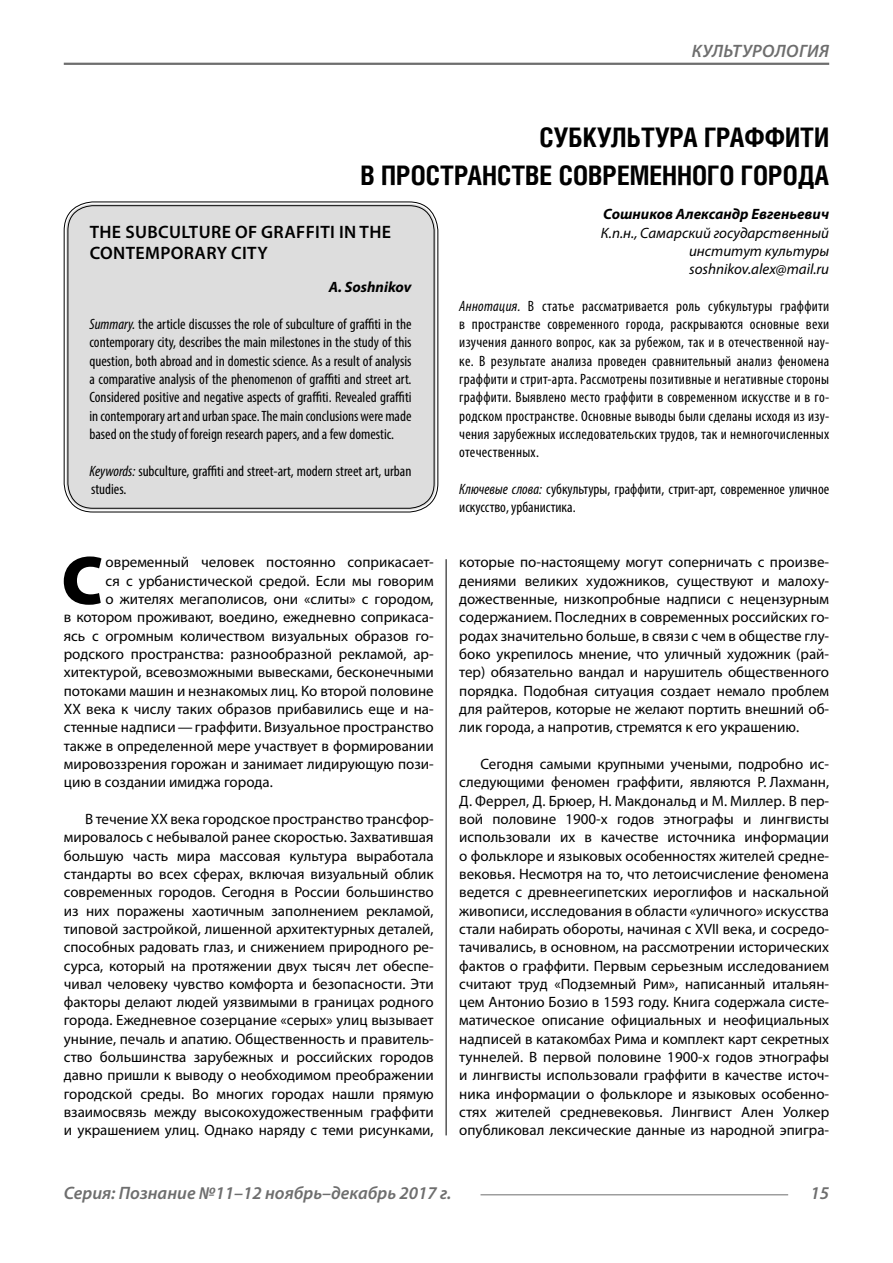
<style>
.page{position:relative;width:893px;height:1263px;background:#fff}
.page>*{position:absolute;margin:0;border:0;box-sizing:border-box;transform-origin:0 0}
.Bukvica{font:900 69.3px "Myriad Pro";color:#000}
.Header{font:700 27px/37.5px "Helios Cond";color:#000;text-align:right}
.t1{font:italic 600 18px "Myriad Pro";color:#6e6e6e}
.Header-eng{font:600 18px/21.6px "Myriad Pro";letter-spacing:.02em;color:#000}
.Normal{font:15px/18.3px "Myriad Pro";color:#000;text-align:justify}
.Annotation-rus{font:condensed 15px/18.3px "Myriad Pro";color:#000;text-align:justify}
.Bukvica-2{font:15px "Myriad Pro";color:#000}
.Annotation-eng{font:condensed 15px/18.3px "Myriad Pro";color:#000;text-align:justify}
.Author-doc{font:italic 15px/18.3px "Myriad Pro";color:#000;text-align:right}
.Author{font:italic 700 15px "Myriad Pro";color:#000}
.Author-email{font:italic 15px "Myriad Pro";color:#000}
.Author-eng{font:italic 700 15px "Myriad Pro";color:#000}
.s1{font-style:italic}
</style>
<div class="page">
<hr style="left:64px;top:63px;width:765px;height:2px;background:#6e6e6e">
<hr style="left:480px;top:1194px;width:308px;height:1px;background:#6e6e6e">
<div style="left:66px;top:204px;width:370px;height:306px;background:#ddd;border-radius:27px"></div>
<div style="left:64px;top:202px;width:374px;height:310px;border:1px solid #000;border-radius:29px"></div>
<div style="left:68px;top:205px;width:366px;height:304px;border:1px solid #000;border-radius:25px"></div>
<hr style="left:446px;top:559px;width:1px;height:576px;background:#000">
<p class="t1" style="left:692px;top:39px;width:73px">Культурологи</p>
<p class="t1" style="left:819px;top:39px;width:11px">я</p>
<p class="Header" style="left:360px;top:118px;width:470px">СУБКУЛЬТУРА ГРАФФИТИ<br>В ПРОСТРАНСТВЕ СОВРЕМЕННОГО ГОРОДА</p>
<p class="Author" style="left:603px;top:204px;width:227px">Сошников Александр Евгеньевич</p>
<p class="Author-doc" style="left:601px;top:223px;width:230px">К.п.н., Самарский государственный институт культуры</p>
<p class="Author-email" style="left:689px;top:260px;width:142px">soshnikov.alex@mail.ru</p>
<p class="Annotation-rus" style="left:459px;top:296px;width:371px"><span class="s1">Аннотация.</span> В статье рассматривается роль субкультуры граффити в пространстве современного города, раскрываются основные вехи изучения данного вопрос, как за рубежом, так и в отечественной нау&shy;ке. В результате анализа проведен сравнительный анализ феномена граффити и стрит-арта. Рассмотрены позитивные и негативные стороны граффити. Выявлено место граффити в современном искусстве и в го&shy;родском пространстве. Основные выводы были сделаны исходя из изу&shy;чения зарубежных исследовательских трудов, так и немногочисленных отечественных.</p>
<p class="Annotation-rus" style="left:459px;top:480px;width:371px"><span class="s1">Ключевые слова:</span> субкультуры, граффити, стрит-арт, современное уличное искусство, урбанистика.</p>
<p class="Header-eng" style="left:90px;top:220px;width:303px">THE SUBCULTURE OF GRAFFITI IN THE<br>CONTEMPORARY CITY</p>
<p class="Author-eng" style="left:329px;top:278px;width:84px">A. Soshnikov</p>
<p class="Annotation-eng" style="left:90px;top:315px;width:324px"><span class="s1">Summary.</span> the article discusses the role of subculture of graffiti in the contemporary city, describes the main milestones in the study of this question, both abroad and in domestic science. As a result of analysis a comparative analysis of the phenomenon of graffiti and street art.<br>Considered positive and negative aspects of graffiti. Revealed graffiti in contemporary art and urban space. The main conclusions were made based on the study of foreign research papers, and a few domestic.</p>
<p class="Annotation-eng" style="left:90px;top:461px;width:323px"><span class="s1">Keywords:</span> subculture, graffiti and street-art, modern street art, urban studies.</p>
<p class="Bukvica" style="left:61px;top:534px;width:43px">С</p>
<p class="Bukvica-2" style="left:106px;top:553px;width:330px">овременный человек постоянно соприкасает-</p>
<p class="Bukvica-2" style="left:106px;top:571px;width:330px">ся с урбанистической средой. Если мы говорим</p>
<p class="Bukvica-2" style="left:106px;top:590px;width:330px">о жителях мегаполисов, они «слиты» с городом,</p>
<p class="Bukvica-2" style="left:64px;top:608px;width:371px">в котором проживают, воедино, ежедневно соприкаса-</p>
<p class="Bukvica-2" style="left:64px;top:626px;width:371px">ясь с огромным количеством визуальных образов го-</p>
<p class="Bukvica-2" style="left:64px;top:645px;width:371px">родского пространства: разнообразной рекламой, ар-</p>
<p class="Bukvica-2" style="left:64px;top:663px;width:371px">хитектурой, всевозможными вывесками, бесконечными</p>
<p class="Bukvica-2" style="left:64px;top:681px;width:371px">потоками машин и незнакомых лиц. Ко второй половине</p>
<p class="Bukvica-2" style="left:64px;top:700px;width:371px">ХХ века к числу таких образов прибавились еще и на-</p>
<p class="Bukvica-2" style="left:64px;top:718px;width:371px">стенные надписи—граффити. Визуальное пространство</p>
<p class="Bukvica-2" style="left:64px;top:736px;width:371px">также в определенной мере участвует в формировании</p>
<p class="Bukvica-2" style="left:64px;top:755px;width:371px">мировоззрения горожан и занимает лидирующую пози-</p>
<p class="Bukvica-2" style="left:64px;top:773px;width:210px">цию в создании имиджа города.</p>
<p class="Normal" style="left:64px;top:809px;width:371px;text-indent:21px">В течение ХХ века городское пространство трансфор&shy;мировалось с небывалой ранее скоростью. Захватившая большую часть мира массовая культура выработала стандарты во всех сферах, включая визуальный облик современных городов. Сегодня в России большинство из них поражены хаотичным заполнением рекламой, типовой застройкой, лишенной архитектурных деталей, способных радовать глаз, и снижением природного ре&shy;сурса, который на протяжении двух тысяч лет обеспе&shy;чивал человеку чувство комфорта и безопасности. Эти факторы делают людей уязвимыми в границах родного города. Ежедневное созерцание «серых» улиц вызывает уныние, печаль и апатию. Общественность и правитель&shy;ство большинства зарубежных и российских городов давно пришли к выводу о необходимом преображении городской среды. Во многих городах нашли прямую взаимосвязь между высокохудожественным граффити и украшением улиц. Однако наряду с теми рисунками,</p>
<p class="Normal" style="left:459px;top:553px;width:371px">которые по-настоящему могут соперничать с произве&shy;дениями великих художников, существуют и малоху&shy;дожественные, низкопробные надписи с нецензурным содержанием. Последних в современных российских го&shy;родах значительно больше, в связи с чем в обществе глу&shy;боко укрепилось мнение, что уличный художник (рай&shy;тер) обязательно вандал и нарушитель общественного порядка. Подобная ситуация создает немало проблем для райтеров, которые не желают портить внешний об&shy;лик города, а напротив, стремятся к его украшению.</p>
<p class="Normal" style="left:459px;top:754px;width:371px;text-indent:21px">Сегодня самыми крупными учеными, подробно ис&shy;следующими феномен граффити, являются Р. Лахманн, Д. Феррел, Д. Брюер, Н. Макдональд и М. Миллер. В пер&shy;вой половине 1900-х годов этнографы и лингвисты использовали их в качестве источника информации о фольклоре и языковых особенностях жителей средне&shy;вековья. Несмотря на то, что летоисчисление феномена ведется с древнеегипетских иероглифов и наскальной живописи, исследования в области «уличного» искусства стали набирать обороты, начиная с XVII века, и сосредо&shy;тачивались, в основном, на рассмотрении исторических фактов о граффити. Первым серьезным исследованием считают труд «Подземный Рим», написанный итальян&shy;цем Антонио Бозио в 1593 году. Книга содержала систе&shy;матическое описание официальных и неофициальных надписей в катакомбах Рима и комплект карт секретных туннелей. В первой половине 1900-х годов этнографы и лингвисты использовали граффити в качестве источ&shy;ника информации о фольклоре и языковых особенно&shy;стях жителей средневековья. Лингвист Ален Уолкер опубликовал лексические данные из народной эпигра-</p>
<p class="t1" style="left:64px;top:1182px;width:389px">Серия: Познание №11–12 ноябрь–декабрь 2017 г.</p>
<p class="t1" style="left:810px;top:1182px;width:20px">15</p>
</div>
